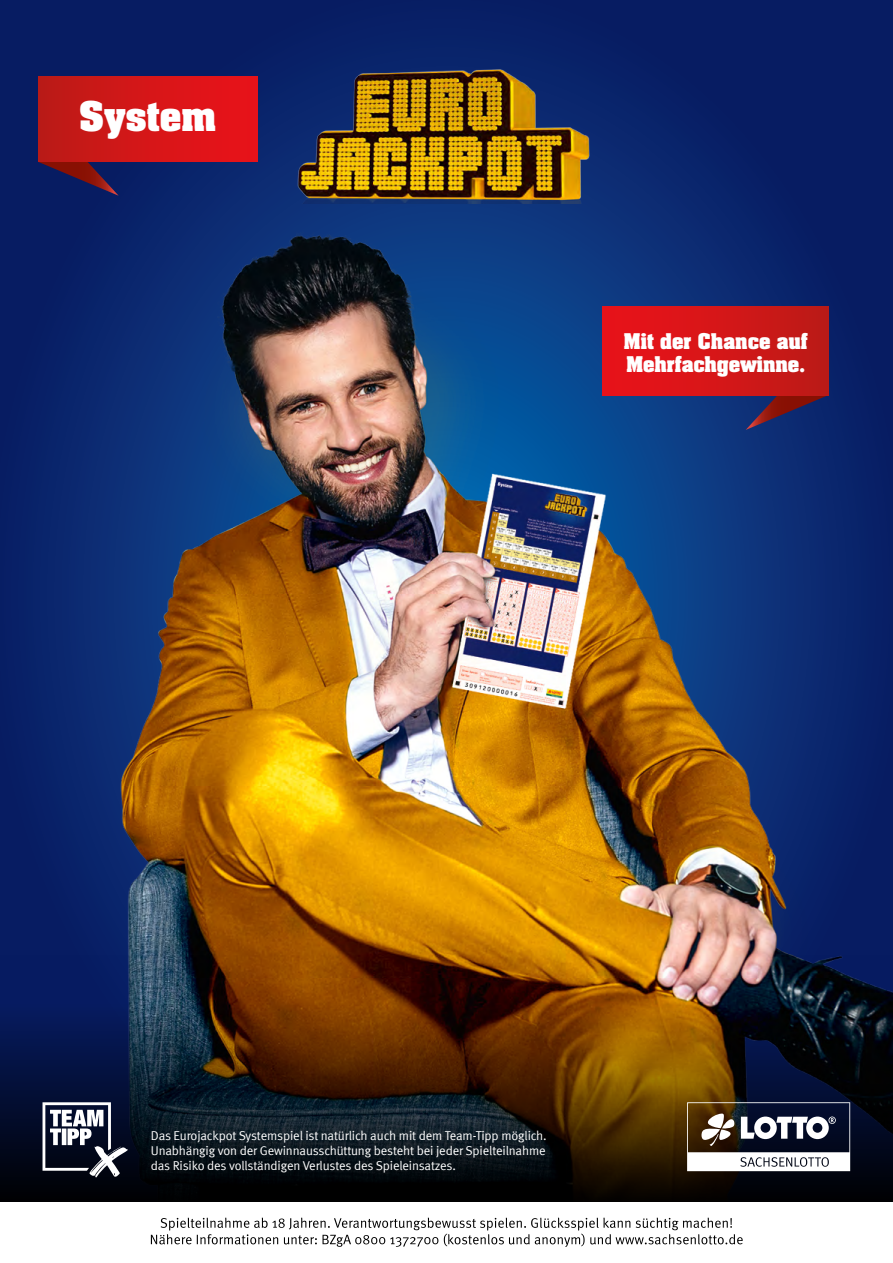
<style>
.page{position:relative;width:893px;height:1263px;background:#fff}
.page>*{position:absolute;margin:0;border:0;box-sizing:border-box;transform-origin:0 0}
.t1{font:700 34.8px "Aachen Std";color:#fff}
.t2{font:700 18.45px/22.2px "Aachen Std";letter-spacing:-.01em;color:#fff}
.t3{font:12.75px/15.3px "Meta Normal LF";letter-spacing:-.015em;color:#fff;text-align:justify}
</style>
<div class="page">
<div style="left:0;top:0;width:893px;height:1201px;background:linear-gradient(to right,#092268,#092268)"></div>
<img style="left:0;top:212px;width:893px;height:743px">
<svg style="left:0;top:955px;width:893px;height:246px;background:#32241a"></svg>
<img style="left:256px;top:12px;width:367px;height:192px">
<svg style="left:38px;top:162px;width:81px;height:34px;background:#301947"></svg>
<div style="left:38px;top:76px;width:219px;height:86px;background:linear-gradient(to right,#bc1b17,#ec1219)"></div>
<svg style="left:43px;top:1102px;width:85px;height:75px"></svg>
<svg style="left:746px;top:395px;width:83px;height:35px;background:#372450"></svg>
<div style="left:603px;top:307px;width:226px;height:88px;background:linear-gradient(to right,#ec1219,#bc1b17)"></div>
<svg style="left:151px;top:1217px;width:592px;height:30px"></svg>
<svg style="left:687px;top:1102px;width:163px;height:69px"></svg>
<h1 class="t1" style="left:79px;top:91px;width:139px">System</h1>
<h2 class="t2" style="left:623px;top:331px;width:186px">Mit der Chance auf<br>Mehrfachgewinne.</h2>
<p class="t3" style="left:151px;top:1127px;width:397px">Das Eurojackpot Systemspiel ist natürlich auch mit dem Team-Tipp möglich.<br>Unabhängig von der Gewinnausschüttung besteht bei jeder Spielteilnahme das Risiko des vollständigen Verlustes des Spieleinsatzes.</p>
</div>
